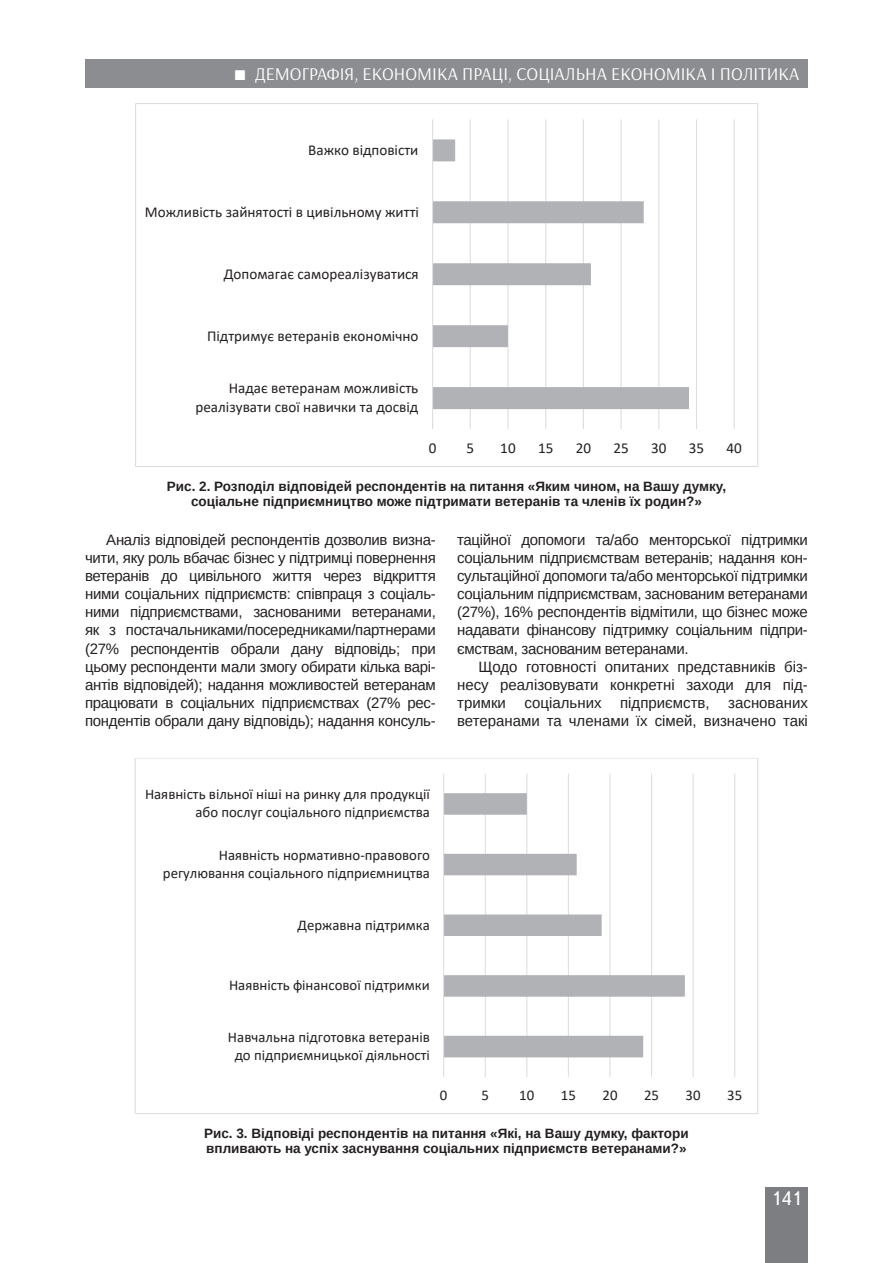
<style>
.page{position:relative;width:893px;height:1263px;background:#fff}
.page>*{position:absolute;margin:0;border:0;box-sizing:border-box;transform-origin:0 0}
.t1{font:19.5px "Ukrainian Text";color:#fff}
.t2{font:18px "Arsenal";color:#fff}
.t3{font:15.15px/18.5px "Calibri";color:#231f20;text-align:right}
.Текст_основной_G{font:15px/18.1px "Arimo";letter-spacing:-.02em;color:#231f20;text-align:justify}
.t4{font:14.85px/18px "Calibri";color:#231f20;text-align:right}
.Рисунок{font:700 13.5px/15px "Arimo";color:#231f20;text-align:center}
</style>
<div class="page">
<div style="left:765px;top:1187px;width:43px;height:76px;background:#7c7e81"></div>
<div style="left:85px;top:59px;width:723px;height:29px;background:#8b8d90"></div>
<hr style="left:470px;top:119px;width:1px;height:310px;background:#dcdddf">
<hr style="left:507px;top:119px;width:1px;height:310px;background:#dcdddf">
<hr style="left:545px;top:119px;width:1px;height:310px;background:#dcdddf">
<hr style="left:583px;top:119px;width:1px;height:310px;background:#dcdddf">
<hr style="left:620px;top:119px;width:2px;height:310px;background:#dcdddf">
<hr style="left:658px;top:119px;width:1px;height:310px;background:#dcdddf">
<hr style="left:696px;top:119px;width:1px;height:310px;background:#dcdddf">
<hr style="left:734px;top:119px;width:1px;height:310px;background:#dcdddf">
<svg style="left:433px;top:139px;width:256px;height:270px"></svg>
<hr style="left:432px;top:119px;width:1px;height:310px;background:#dcdddf">
<hr style="left:485px;top:773px;width:1px;height:304px;background:#dcdddf">
<hr style="left:526px;top:773px;width:1px;height:304px;background:#dcdddf">
<hr style="left:568px;top:773px;width:1px;height:304px;background:#dcdddf">
<hr style="left:609px;top:773px;width:1px;height:304px;background:#dcdddf">
<hr style="left:651px;top:773px;width:1px;height:304px;background:#dcdddf">
<hr style="left:693px;top:773px;width:1px;height:304px;background:#dcdddf">
<hr style="left:734px;top:773px;width:1px;height:304px;background:#dcdddf">
<svg style="left:444px;top:793px;width:241px;height:264px"></svg>
<hr style="left:443px;top:773px;width:1px;height:304px;background:#dcdddf">
<p class="t2" style="left:255px;top:63px;width:546px">ДЕМОГРАФІЯ, ЕКОНОМІКА ПРАЦІ, СОЦІАЛЬНА ЕКОНОМІКА І ПОЛІТИКА</p>
<p class="t3" style="left:308px;top:140px;width:112px">Важко відповісти</p>
<p class="t3" style="left:145px;top:202px;width:276px">Можливість зайнятості в цивільному житті</p>
<p class="t3" style="left:224px;top:264px;width:197px">Допомагає самореалізуватися</p>
<p class="t3" style="left:207px;top:326px;width:213px">Підтримує ветеранів економічно</p>
<p class="t3" style="left:195px;top:379px;width:224px">Надає ветеранам можливість реалізувати свої навички та досвід</p>
<p class="t3" style="left:429px;top:438px;width:9px">0</p>
<p class="t3" style="left:466px;top:438px;width:9px">5</p>
<p class="t3" style="left:500px;top:438px;width:17px">10</p>
<p class="t3" style="left:538px;top:438px;width:17px">15</p>
<p class="t3" style="left:576px;top:438px;width:17px">20</p>
<p class="t3" style="left:613px;top:438px;width:17px">25</p>
<p class="t3" style="left:651px;top:438px;width:17px">30</p>
<p class="t3" style="left:689px;top:438px;width:17px">35</p>
<p class="t3" style="left:726px;top:438px;width:17px">40</p>
<p class="Рисунок" style="left:167px;top:479px;width:561px">Рис. 2. Розподіл відповідей респондентів на питання «Яким чином, на Вашу думку, соціальне підприємництво може підтримати ветеранів та членів їх родин?»</p>
<p class="Текст_основной_G" style="left:85px;top:530px;width:352px;text-indent:21px">Аналіз відповідей респондентів дозволив визна&shy;чити, яку роль вбачає бізнес у підтримці повернення ветеранів до цивільного життя через відкриття ними соціальних підприємств: співпраця з соціаль&shy;ними підприємствами, заснованими ветеранами, як з постачальниками/посередниками/партнерами (27% респондентів обрали дану відповідь; при цьому респонденти мали змогу обирати кілька варі&shy;антів відповідей); надання можливостей ветеранам працювати в соціальних підприємствах (27% рес&shy;пондентів обрали дану відповідь); надання консуль-</p>
<p class="Текст_основной_G" style="left:457px;top:530px;width:352px">таційної допомоги та/або менторської підтримки соціальним підприємствам ветеранів; надання кон&shy;сультаційної допомоги та/або менторської підтримки соціальним підприємствам, заснованим ветеранами (27%), 16% респондентів відмітили, що бізнес може надавати фінансову підтримку соціальним підпри&shy;ємствам, заснованим ветеранами.</p>
<p class="Текст_основной_G" style="left:457px;top:657px;width:352px;text-indent:21px">Щодо готовності опитаних представників біз&shy;несу реалізовувати конкретні заходи для під&shy;тримки соціальних підприємств, заснованих ветеранами та членами їх сімей, визначено такі</p>
<p class="t4" style="left:145px;top:785px;width:286px">Наявність вільної ніші на ринку для продукції або послуг соціального підприємства</p>
<p class="t4" style="left:163px;top:845px;width:269px">Наявність нормативно-правового регулювання соціального підприємництва</p>
<p class="t4" style="left:298px;top:915px;width:134px">Державна підтримка</p>
<p class="t4" style="left:229px;top:976px;width:202px">Наявність фінансової підтримки</p>
<p class="t4" style="left:228px;top:1027px;width:203px;text-align:center">Навчальна підготовка ветеранів до підприємницької діяльності</p>
<p class="t4" style="left:440px;top:1086px;width:9px">0</p>
<p class="t4" style="left:481px;top:1086px;width:9px">5</p>
<p class="t4" style="left:519px;top:1086px;width:17px">10</p>
<p class="t4" style="left:561px;top:1086px;width:17px">15</p>
<p class="t4" style="left:602px;top:1086px;width:17px">20</p>
<p class="t4" style="left:644px;top:1086px;width:17px">25</p>
<p class="t4" style="left:686px;top:1086px;width:17px">30</p>
<p class="t4" style="left:727px;top:1086px;width:17px">35</p>
<p class="Рисунок" style="left:204px;top:1126px;width:486px;text-align:left">Рис. 3. Відповіді респондентів на питання «Які, на Вашу думку, фактори впливають на успіх заснування соціальних підприємств ветеранами?»</p>
<h1 class="t1" style="left:771px;top:1188px;width:32px">141</h1>
</div>
